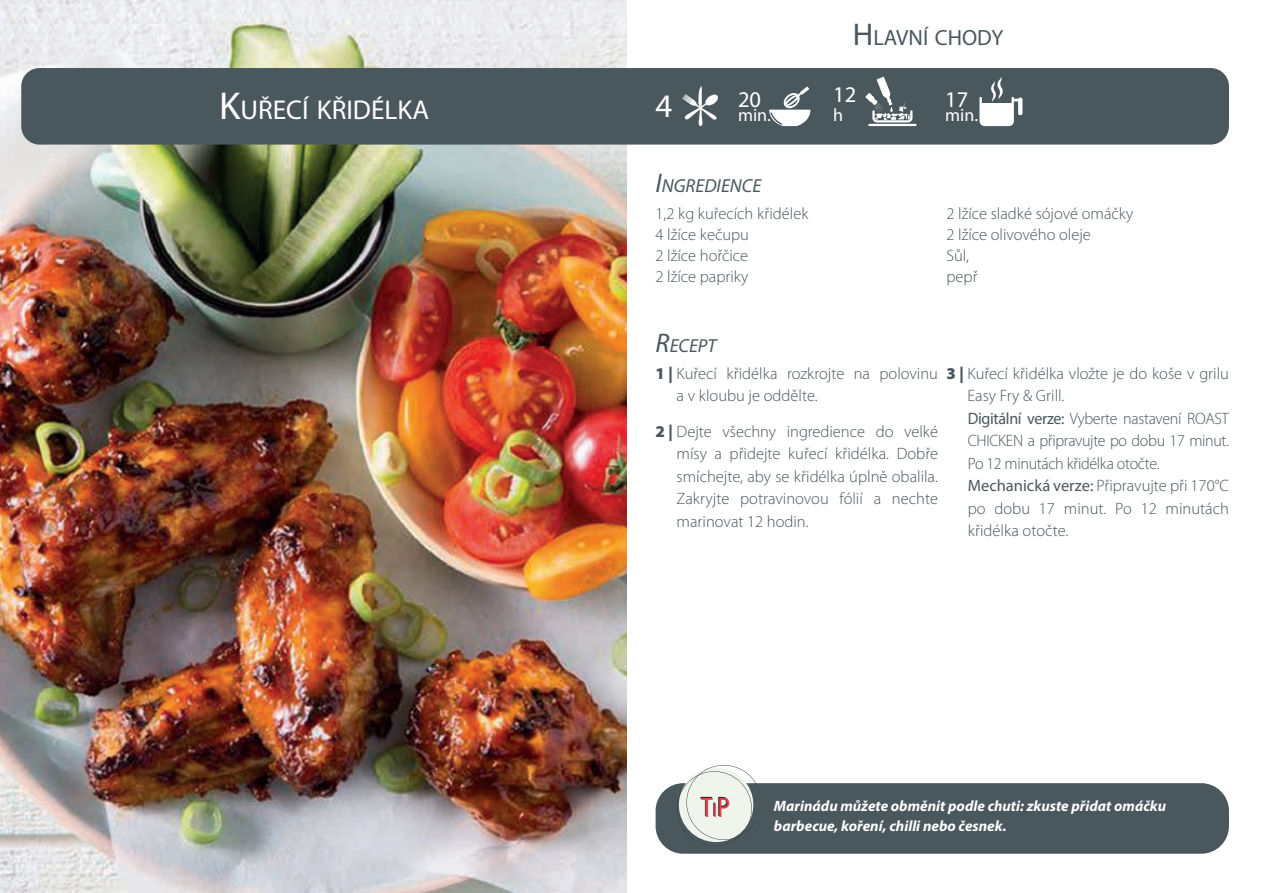
<style>
.page{position:relative;width:1263px;height:893px;background:#fff}
.page>*{position:absolute;margin:0;border:0;box-sizing:border-box;transform-origin:0 0}
.t1{font:33px "Myriad Pro";color:#fff}
.t2{font:27.3px "Myriad Pro";color:#fff}
.t3{font:25.35px "Futura Std";color:#231f20}
.t4{font:22.5px "Myriad Pro";color:#fff}
.t5{font:22.05px "Myriad Pro";color:#4a585e}
.t6{font:italic 18.9px "Myriad Pro";color:#4a585e}
.t7{font:18px "Myriad Pro";color:#fff}
.t8{font:300 16.5px/22.5px "Myriad Pro";color:#4a565e}
.t9{font:italic 700 15px/19.5px "Myriad Pro";color:#fff}
.s1{font-size:39px}
.s2{font-size:31.5px}
.s3{font-size:27px}
.s4{font-weight:900}
.s5{font-weight:400}
.s6{font-size:17.7px}
</style>
<div class="page">
<img style="left:0;top:0;width:626px;height:893px">
<div style="left:21px;top:68px;width:1208px;height:77px;background:#4a585e;border-radius:18px"></div>
<div style="left:656px;top:783px;width:573px;height:71px;background:#4a585e;border-radius:28px"></div>
<svg style="left:769px;top:86px;width:41px;height:40px"></svg>
<svg style="left:682px;top:87px;width:36px;height:39px"></svg>
<svg style="left:1018px;top:98px;width:4px;height:17px"></svg>
<svg style="left:979px;top:77px;width:39px;height:49px"></svg>
<hr style="left:868px;top:124px;width:48px;height:2px;background:#fff">
<svg style="left:865px;top:77px;width:47px;height:45px"></svg>
<svg style="left:677px;top:765px;width:81px;height:81px"></svg>
<h2 class="t2" style="left:219px;top:93px;width:211px"><span class="s1">K</span>UŘECÍ KŘIDÉLKA</h2>
<h3 class="t5" style="left:853px;top:24px;width:152px"><span class="s2">H</span> LAVNÍ CHODY</h3>
<h1 class="t1" style="left:656px;top:86px;width:18px">4</h1>
<h3 class="t4" style="left:738px;top:86px;width:25px">20</h3>
<p class="t7" style="left:738px;top:104px;width:34px">min.</p>
<h3 class="t4" style="left:833px;top:80px;width:25px">12</h3>
<p class="t7" style="left:833px;top:104px;width:11px">h</p>
<h3 class="t4" style="left:945px;top:86px;width:25px">17</h3>
<p class="t7" style="left:945px;top:104px;width:34px">min.</p>
<p class="t6" style="left:656px;top:174px;width:107px"><span class="s3">I</span>NGREDIENCE</p>
<p class="t8" style="left:656px;top:203px;width:154px;line-height:21px">1,2 kg kuřecích křidélek<br>4 lžíce kečupu<br>2 lžíce hořčice<br>2 lžíce papriky</p>
<p class="t8" style="left:946px;top:203px;width:188px;line-height:21px">2 lžíce sladké sójové omáčky<br>2 lžíce olivového oleje<br>Sůl,<br>pepř</p>
<p class="t6" style="left:656px;top:334px;width:62px"><span class="s3">R</span>ECEPT</p>
<p class="t8" style="left:676px;top:362px;width:263px;text-indent:-21px"><span class="s4">1 |</span> Kuřecí křidélka rozkrojte na polovinu a v kloubu je oddělte.</p>
<p class="t8" style="left:676px;top:420px;width:263px;text-align:justify;text-indent:-21px"><span class="s4">2 |</span> Dejte všechny ingredience do velké mísy a přidejte kuřecí křidélka. Dobře smíchejte, aby se křidélka úplně obalila.<br>Zakryjte potravinovou fólií a nechte marinovat 12 hodin.</p>
<p class="t8" style="left:967px;top:362px;width:263px;text-indent:-21px"><span class="s4">3 |</span> Kuřecí křidélka vložte je do koše v grilu<br>Easy Fry &amp; Grill.<br><span class="s5">Digitální verze:</span> Vyberte nastavení ROAST<br>CHICKEN a připravujte po dobu 17 minut.<br>Po 12 minutách křidélka otočte.<br><span class="s5">Mechanická verze:</span> Připravujte při 170°C po dobu 17 minut. Po 12 minutách křidélka otočte.</p>
<h3 class="t3" style="left:700px;top:790px;width:30px">T<span class="s6">I</span>P</h3>
<p class="t9" style="left:774px;top:796px;width:394px">Marinádu můžete obměnit podle chuti: zkuste přidat omáčku barbecue, koření, chilli nebo česnek.</p>
</div>
